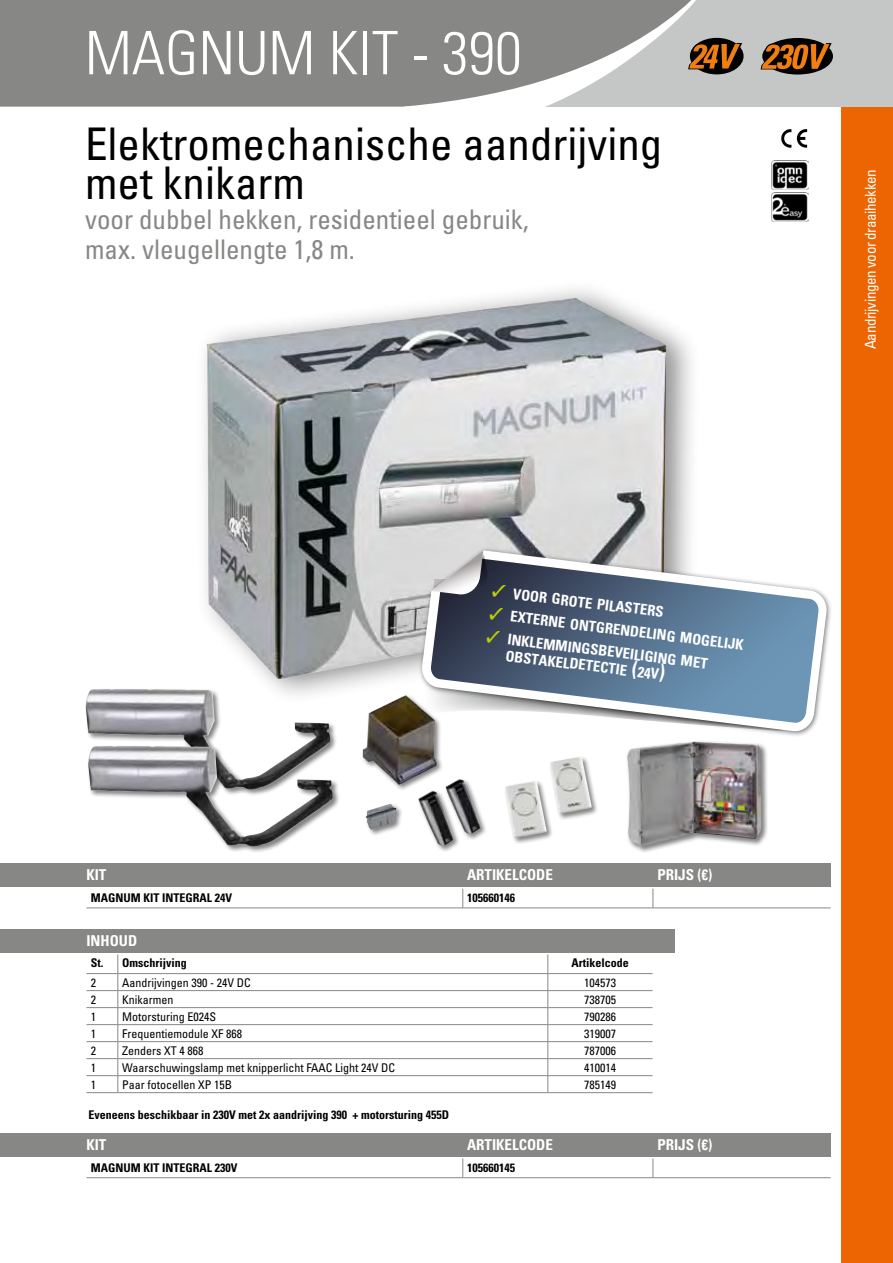
<style>
.page{position:relative;width:893px;height:1263px;background:#fff}
.page>*{position:absolute;margin:0;border:0;box-sizing:border-box;transform-origin:0 0}
.t1{font:300 condensed 60px "Univers LT Std";color:#fff}
.t2{font:condensed 45px/39px "Univers LT Std";color:#000}
.t3{font:condensed 27px/30px "Univers LT Std";color:#878786}
.t4{font:700 condensed 15px "Univers LT Std";color:#fff}
.t5{font:condensed 15px "Univers LT Std";letter-spacing:-.025em;color:#fff}
.t6{font:700 condensed 14.7px/16.5px "Univers LT Std";color:#fff}
.t7{font:condensed 12px "Univers LT Std";color:#000}
.t8{font:700 condensed 12px "Univers LT Std";color:#000}
.s1{color:#bbcf00}
.s2{font-size:21px}
.s3{font-size:15px}
</style>
<div class="page">
<div style="left:192px;top:277px;width:507px;height:427px;background:#000;opacity:.45"></div>
<img style="left:206px;top:298px;width:460px;height:381px">
<img style="left:411px;top:536px;width:420px;height:200px">
<svg style="left:422px;top:550px;width:406px;height:182px"></svg>
<svg style="left:430px;top:559px;width:389px;height:164px"></svg>
<svg style="left:431px;top:550px;width:57px;height:45px;background:#bcbcbe"></svg>
<div style="left:842px;top:0;width:51px;height:1263px;background:#ec6502"></div>
<div style="left:0;top:0;width:893px;height:106px;background:#c5c6c6"></div>
<div style="left:0;top:0;width:404px;height:106px;background:#878786"></div>
<svg style="left:781px;top:129px;width:10px;height:19px"></svg>
<svg style="left:797px;top:129px;width:10px;height:19px"></svg>
<img style="left:771px;top:160px;width:37px;height:29px">
<img style="left:771px;top:192px;width:37px;height:29px">
<svg style="left:690px;top:38px;width:54px;height:36px"></svg>
<svg style="left:404px;top:0;width:338px;height:107px"></svg>
<div style="left:762px;top:38px;width:71px;height:37px;background:#000;border-radius:50%"></div>
<svg style="left:761px;top:43px;width:71px;height:27px"></svg>
<div style="left:84px;top:687px;width:254px;height:110px;background:#000;opacity:.5"></div>
<img style="left:86px;top:689px;width:244px;height:100px">
<div style="left:87px;top:744px;width:253px;height:109px;background:#000;opacity:.5"></div>
<img style="left:88px;top:746px;width:245px;height:100px">
<div style="left:625px;top:739px;width:143px;height:114px;background:#000;opacity:.5"></div>
<img style="left:627px;top:741px;width:134px;height:105px">
<div style="left:503px;top:779px;width:50px;height:65px;background:#000;opacity:.5"></div>
<img style="left:505px;top:781px;width:42px;height:57px">
<div style="left:548px;top:755px;width:50px;height:65px;background:#000;opacity:.5"></div>
<img style="left:550px;top:757px;width:42px;height:56px">
<div style="left:361px;top:694px;width:127px;height:159px;background:#000;opacity:.5"></div>
<img style="left:363px;top:695px;width:118px;height:152px">
<div style="left:0;top:929px;width:674px;height:23px;background:#878786"></div>
<hr style="left:86px;top:973px;width:32px;height:1px;background:#878786">
<hr style="left:118px;top:973px;width:430px;height:1px;background:#878786">
<hr style="left:548px;top:973px;width:104px;height:1px;background:#878786">
<hr style="left:86px;top:990px;width:32px;height:1px;background:#878786">
<hr style="left:118px;top:990px;width:430px;height:1px;background:#878786">
<hr style="left:548px;top:990px;width:104px;height:1px;background:#878786">
<hr style="left:86px;top:1007px;width:32px;height:1px;background:#878786">
<hr style="left:118px;top:1007px;width:430px;height:1px;background:#878786">
<hr style="left:548px;top:1007px;width:104px;height:1px;background:#878786">
<hr style="left:86px;top:1024px;width:32px;height:1px;background:#878786">
<hr style="left:118px;top:1024px;width:430px;height:1px;background:#878786">
<hr style="left:548px;top:1024px;width:104px;height:1px;background:#878786">
<hr style="left:86px;top:1041px;width:32px;height:1px;background:#878786">
<hr style="left:118px;top:1041px;width:430px;height:1px;background:#878786">
<hr style="left:548px;top:1041px;width:104px;height:1px;background:#878786">
<hr style="left:86px;top:1058px;width:32px;height:1px;background:#878786">
<hr style="left:118px;top:1058px;width:430px;height:1px;background:#878786">
<hr style="left:548px;top:1058px;width:104px;height:1px;background:#878786">
<hr style="left:86px;top:1075px;width:32px;height:1px;background:#878786">
<hr style="left:118px;top:1075px;width:430px;height:1px;background:#878786">
<svg style="left:118px;top:954px;width:1px;height:138px"></svg>
<hr style="left:548px;top:1075px;width:104px;height:1px;background:#878786">
<svg style="left:548px;top:954px;width:1px;height:138px"></svg>
<hr style="left:86px;top:1092px;width:32px;height:1px;background:#878786">
<hr style="left:118px;top:1092px;width:430px;height:1px;background:#878786">
<hr style="left:548px;top:1092px;width:104px;height:1px;background:#878786">
<div style="left:0;top:863px;width:831px;height:23px;background:#878786"></div>
<svg style="left:463px;top:889px;width:1px;height:19px"></svg>
<svg style="left:653px;top:889px;width:1px;height:19px"></svg>
<hr style="left:86px;top:908px;width:377px;height:1px;background:#878786">
<hr style="left:463px;top:908px;width:190px;height:1px;background:#878786">
<hr style="left:653px;top:908px;width:178px;height:1px;background:#878786">
<div style="left:0;top:1133px;width:831px;height:23px;background:#878786"></div>
<svg style="left:463px;top:1158px;width:1px;height:19px"></svg>
<svg style="left:653px;top:1158px;width:1px;height:19px"></svg>
<hr style="left:86px;top:1177px;width:377px;height:1px;background:#878786">
<hr style="left:463px;top:1177px;width:190px;height:1px;background:#878786">
<hr style="left:653px;top:1177px;width:178px;height:1px;background:#878786">
<h1 class="t1" style="left:85px;top:17px;width:438px">MAGNUM KIT - 390</h1>
<h2 class="t2" style="left:85px;top:124px;width:579px">Elektromechanische aandrijving met knikarm</h2>
<h3 class="t3" style="left:85px;top:204px;width:445px">voor dubbel hekken, residentieel gebruik, max. vleugellengte 1,8 m.</h3>
<p class="t6" style="left:493px;top:583px;width:174px;rotate:7deg"><span class="s1">✓</span> voor grote pilasters</p>
<p class="t6" style="left:490px;top:605px;width:258px;rotate:7deg"><span class="s1">✓</span> externe ontgrendeling mogelijk</p>
<p class="t6" style="left:509px;top:631px;width:203px;text-indent:-21px;rotate:7deg"><span class="s1">✓</span> inklemmingsbeveiliging met obstakeldetectie <span class="s2">(</span><span class="s3">24</span>v<span class="s2">)</span></p>
<p class="t4" style="left:467px;top:866px;width:9px">ARTIK</p>
<p class="t4" style="left:505px;top:866px;width:50px">ELCODE</p>
<p class="t4" style="left:657px;top:866px;width:57px">PRIJS (€)</p>
<p class="t4" style="left:86px;top:866px;width:8px">KIT</p>
<p class="t8" style="left:91px;top:890px;width:9px">MAGN</p>
<p class="t8" style="left:123px;top:890px;width:70px">UMKIT INTEGRAL</p>
<p class="t8" style="left:215px;top:890px;width:19px">24V</p>
<p class="t8" style="left:467px;top:890px;width:49px">105660146</p>
<p class="t4" style="left:86px;top:931px;width:52px">INHOUD</p>
<p class="t8" style="left:91px;top:956px;width:98px">St. Omschrijving</p>
<p class="t8" style="left:571px;top:956px;width:59px">Artikelcode</p>
<p class="t7" style="left:91px;top:975px;width:7px">2</p>
<p class="t7" style="left:122px;top:975px;width:130px">Aandrijvingen 390 - 24V DC</p>
<p class="t7" style="left:584px;top:975px;width:33px">104573</p>
<p class="t7" style="left:91px;top:992px;width:7px">2</p>
<p class="t7" style="left:122px;top:992px;width:53px">Knikarmen</p>
<p class="t7" style="left:584px;top:992px;width:33px">738705</p>
<p class="t7" style="left:91px;top:1009px;width:7px">1</p>
<p class="t7" style="left:122px;top:1009px;width:95px">Motorsturing E024S</p>
<p class="t7" style="left:584px;top:1009px;width:33px">790286</p>
<p class="t7" style="left:91px;top:1026px;width:7px">1</p>
<p class="t7" style="left:122px;top:1026px;width:121px">Frequentiemodule XF 868</p>
<p class="t7" style="left:584px;top:1026px;width:33px">319007</p>
<p class="t7" style="left:91px;top:1043px;width:7px">2</p>
<p class="t7" style="left:122px;top:1043px;width:83px">Zenders XT 4 868</p>
<p class="t7" style="left:584px;top:1043px;width:33px">787006</p>
<p class="t7" style="left:91px;top:1060px;width:7px">1</p>
<p class="t7" style="left:122px;top:1060px;width:275px">Waarschuwingslamp met knipperlicht FAAC Light 24V DC</p>
<p class="t7" style="left:584px;top:1060px;width:33px">410014</p>
<p class="t7" style="left:91px;top:1077px;width:7px">1</p>
<p class="t7" style="left:122px;top:1077px;width:111px">Paar fotocellen XP 15B</p>
<p class="t7" style="left:584px;top:1077px;width:33px">785149</p>
<p class="t8" style="left:89px;top:1107px;width:362px">Eveneens beschikbaar in 230V met 2x aandrijving 390 + motorsturing 455D</p>
<p class="t4" style="left:86px;top:1135px;width:8px">KIT</p>
<p class="t8" style="left:91px;top:1160px;width:9px">MAGN</p>
<p class="t8" style="left:123px;top:1160px;width:70px">UMKIT INTEGRAL</p>
<p class="t8" style="left:215px;top:1160px;width:24px">230V</p>
<p class="t8" style="left:467px;top:1160px;width:49px">105660145</p>
<p class="t4" style="left:467px;top:1135px;width:9px">ARTIK</p>
<p class="t4" style="left:505px;top:1135px;width:50px">ELCODE</p>
<p class="t4" style="left:657px;top:1135px;width:57px">PRIJS (€)</p>
<p class="t5" style="left:861px;top:349px;width:181px;rotate:-90deg">Aandrijvingen voor draaihekken</p>
</div>
